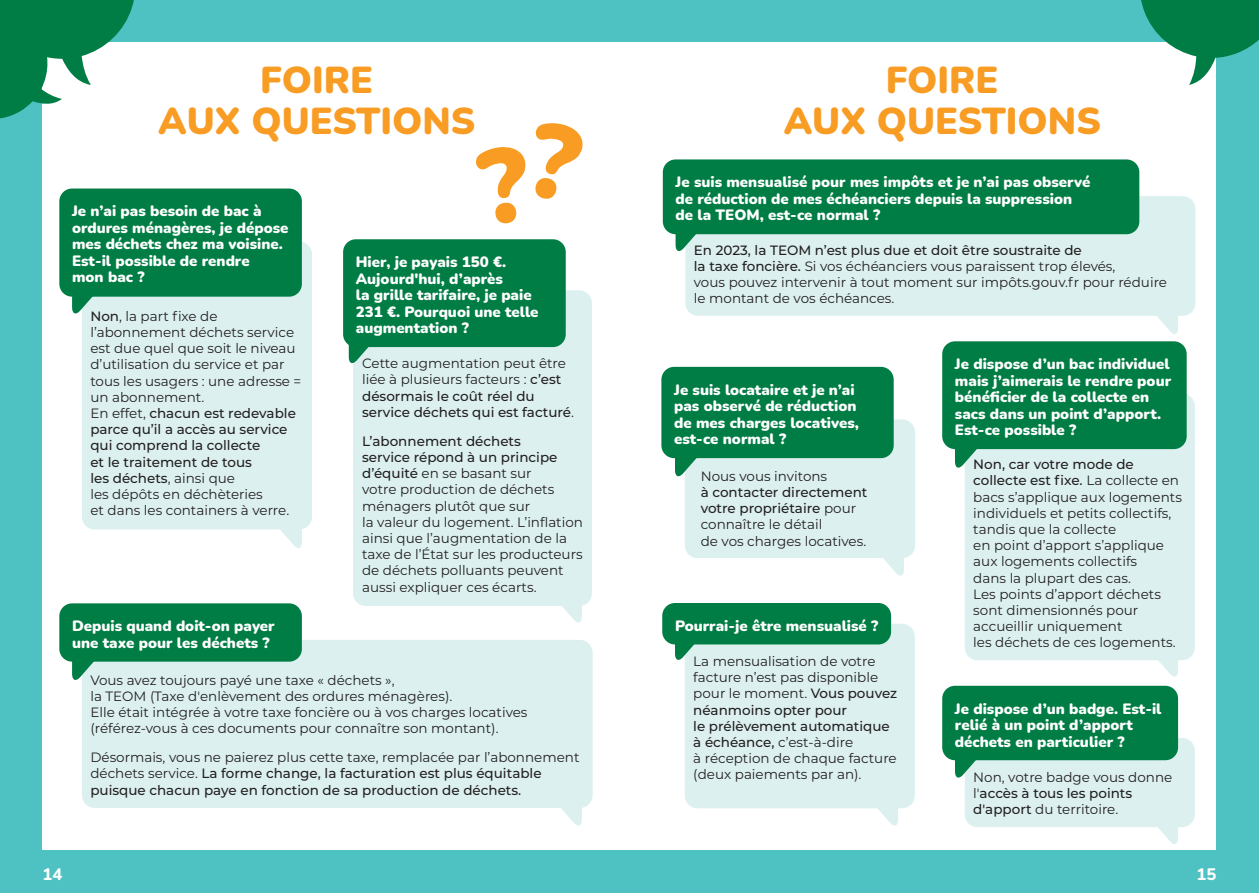
<style>
.page{position:relative;width:1259px;height:893px;background:#4ec2c2}
.page>*{position:absolute;margin:0;border:0;box-sizing:border-box;transform-origin:0 0}
.t1{font:900 37.5px/40.5px "Nunito";color:#f89c24;text-align:center}
.t2{font:800 16.65px "Nunito";color:#fff}
.t3{font:900 15px/16.5px "Nunito";color:#fff}
.t4{font:13.5px/16.2px "Montserrat";color:#231f20}
.t5{font:500 13.5px/16.2px "Montserrat";color:#231f20}
.s1{font-weight:500}
.s2{font-weight:400}
</style>
<div class="page">
<div style="left:43px;top:43px;width:1173px;height:807px;background:#fff"></div>
<svg style="left:561px;top:808px;width:21px;height:18px"></svg>
<div style="left:82px;top:640px;width:510px;height:168px;background:#dcf0f0;border-radius:13px"></div>
<svg style="left:72px;top:662px;width:22px;height:18px"></svg>
<div style="left:59px;top:603px;width:243px;height:59px;background:#007d44;border-radius:13px"></div>
<svg style="left:0;top:0;width:144px;height:120px"></svg>
<svg style="left:1130px;top:0;width:129px;height:85px"></svg>
<svg style="left:274px;top:529px;width:28px;height:19px"></svg>
<div style="left:82px;top:242px;width:230px;height:287px;background:#dcf0f0;border-radius:13px"></div>
<svg style="left:72px;top:297px;width:20px;height:17px"></svg>
<div style="left:59px;top:189px;width:243px;height:108px;background:#007d44;border-radius:13px"></div>
<div style="left:964px;top:393px;width:230px;height:267px;background:#dcf0f0;border-radius:13px"></div>
<svg style="left:955px;top:449px;width:27px;height:21px"></svg>
<div style="left:942px;top:341px;width:244px;height:108px;background:#007d44;border-radius:13px"></div>
<svg style="left:1157px;top:660px;width:21px;height:17px"></svg>
<div style="left:964px;top:738px;width:230px;height:89px;background:#dcf0f0;border-radius:13px"></div>
<svg style="left:955px;top:760px;width:27px;height:20px"></svg>
<div style="left:942px;top:686px;width:236px;height:74px;background:#007d44;border-radius:13px"></div>
<svg style="left:1158px;top:827px;width:20px;height:17px"></svg>
<div style="left:685px;top:419px;width:230px;height:139px;background:#dcf0f0;border-radius:13px"></div>
<div style="left:661px;top:367px;width:232px;height:91px;background:#007d44;border-radius:13px"></div>
<svg style="left:883px;top:558px;width:21px;height:18px"></svg>
<svg style="left:675px;top:458px;width:27px;height:19px"></svg>
<svg style="left:870px;top:808px;width:28px;height:18px"></svg>
<div style="left:685px;top:624px;width:230px;height:184px;background:#dcf0f0;border-radius:13px"></div>
<svg style="left:675px;top:644px;width:27px;height:16px"></svg>
<div style="left:662px;top:603px;width:229px;height:41px;background:#007d44;border-radius:13px"></div>
<svg style="left:1157px;top:316px;width:21px;height:18px"></svg>
<div style="left:685px;top:196px;width:510px;height:120px;background:#dcf0f0;border-radius:13px"></div>
<div style="left:663px;top:159px;width:476px;height:75px;background:#007d44;border-radius:13px"></div>
<svg style="left:675px;top:234px;width:28px;height:19px"></svg>
<div style="left:353px;top:290px;width:239px;height:316px;background:#dcf0f0;border-radius:13px"></div>
<div style="left:343px;top:239px;width:223px;height:108px;background:#007d44;border-radius:13px"></div>
<svg style="left:562px;top:606px;width:20px;height:17px"></svg>
<svg style="left:349px;top:345px;width:27px;height:19px"></svg>
<h1 class="t1" style="left:158px;top:58px;width:318px">FOIRE<br>AUX QUESTIONS</h1>
<p class="t3" style="left:72px;top:202px;width:218px">Je n’ai pas besoin de bac à ordures ménagères, je dépose mes déchets chez ma voisine.<br>Est-il possible de rendre<br>mon bac ?</p>
<p class="t4" style="left:90px;top:307px;width:212px"><span class="s1">Non</span>, la part fixe de l’abonnement déchets service est due quel que soit le niveau d’utilisation du service et par tous les usagers : une adresse = un abonnement.<br>En effet, <span class="s1">chacun est redevable parce qu’il a accès au service qui comprend la collecte<br>et le traitement de tous<br>les déchets</span>, ainsi que<br>les dépôts en déchèteries<br>et dans les containers à verre.</p>
<p class="t3" style="left:72px;top:617px;width:204px">Depuis quand doit-on payer une taxe pour les déchets ?</p>
<p class="t3" style="left:356px;top:253px;width:184px">Hier, je payais 150 €.<br>Aujourd'hui, d’après<br>la grille tarifaire, je paie<br>231 €. Pourquoi une telle augmentation ?</p>
<p class="t5" style="left:362px;top:355px;width:213px"><span class="s2">Cette augmentation peut être liée à plusieurs facteurs :</span> c’est désormais le coût réel du service déchets qui est facturé<span class="s2">.</span></p>
<p class="t4" style="left:362px;top:432px;width:222px"><span class="s1">L’abonnement déchets<br>service répond à un principe d’équité</span> en se basant sur<br>votre production de déchets ménagers plutôt que sur<br>la valeur du logement. L’inflation ainsi que l’augmentation de la taxe de l’État sur les producteurs de déchets polluants peuvent aussi expliquer ces écarts.</p>
<p class="t4" style="left:90px;top:671px;width:439px">Vous avez toujours payé une taxe « déchets »,<br>la TEOM (Taxe d'enlèvement des ordures ménagères).<br>Elle était intégrée à votre taxe foncière ou à vos charges locatives (référez-vous à ces documents pour connaître son montant).</p>
<p class="t5" style="left:90px;top:749px;width:491px"><span class="s2">Désormais, vous ne paierez plus cette taxe, remplacée par l’abonnement déchets service.</span> La forme change, la facturation est plus équitable puisque chacun paye en fonction de sa production de déchets.</p>
<h1 class="t1" style="left:783px;top:58px;width:318px">FOIRE<br>AUX QUESTIONS</h1>
<p class="t3" style="left:675px;top:173px;width:416px">Je suis mensualisé pour mes impôts et je n’ai pas observé de réduction de mes échéanciers depuis la suppression de la TEOM, est-ce normal ?</p>
<p class="t4" style="left:694px;top:241px;width:475px"><span class="s1">En 2023, la TEOM n’est plus due et doit être soustraite de<br>la taxe foncière.</span> Si vos échéanciers vous paraissent trop élevés,<br>vous pouvez intervenir à tout moment sur impôts.gouv.fr pour réduire le montant de vos échéances.</p>
<p class="t3" style="left:674px;top:381px;width:186px">Je suis locataire et je n’ai pas observé de réduction de mes charges locatives, est-ce normal ?</p>
<p class="t4" style="left:701px;top:467px;width:128px">Nous vous invitons</p>
<p class="t4" style="left:701px;top:484px;width:168px"><span class="s1">à contacter directement votre propriétaire</span> pour connaître le détail<br>de vos charges locatives.</p>
<p class="t3" style="left:675px;top:617px;width:205px">Pourrai-je être mensualisé ?</p>
<p class="t4" style="left:693px;top:652px;width:205px">La mensualisation de votre facture n’est pas disponible pour le moment. <span class="s1">Vous pouvez néanmoins opter pour<br>le prélèvement automatique à échéance,</span> c’est-à-dire<br>à réception de chaque facture (deux paiements par an).</p>
<p class="t3" style="left:955px;top:355px;width:218px">Je dispose d’un bac individuel mais j’aimerais le rendre pour bénéficier de la collecte en sacs dans un point d’apport.<br>Est-ce possible ?</p>
<p class="t4" style="left:973px;top:456px;width:210px"><span class="s1">Non, car votre mode de collecte est fixe.</span> La collecte en bacs s’applique aux logements individuels et petits collectifs, tandis que la collecte<br>en point d’apport s’applique aux logements collectifs<br>dans la plupart des cas.<br>Les points d’apport déchets sont dimensionnés pour accueillir uniquement<br>les déchets de ces logements.</p>
<p class="t3" style="left:955px;top:700px;width:208px">Je dispose d’un badge. Est-il relié à un point d’apport déchets en particulier ?</p>
<p class="t4" style="left:973px;top:768px;width:201px">Non, votre badge vous donne l'<span class="s1">accès à tous les points d'apport</span> du territoire.</p>
<p class="t2" style="left:43px;top:862px;width:22px">14</p>
<p class="t2" style="left:1196px;top:862px;width:22px">15</p>
</div>
